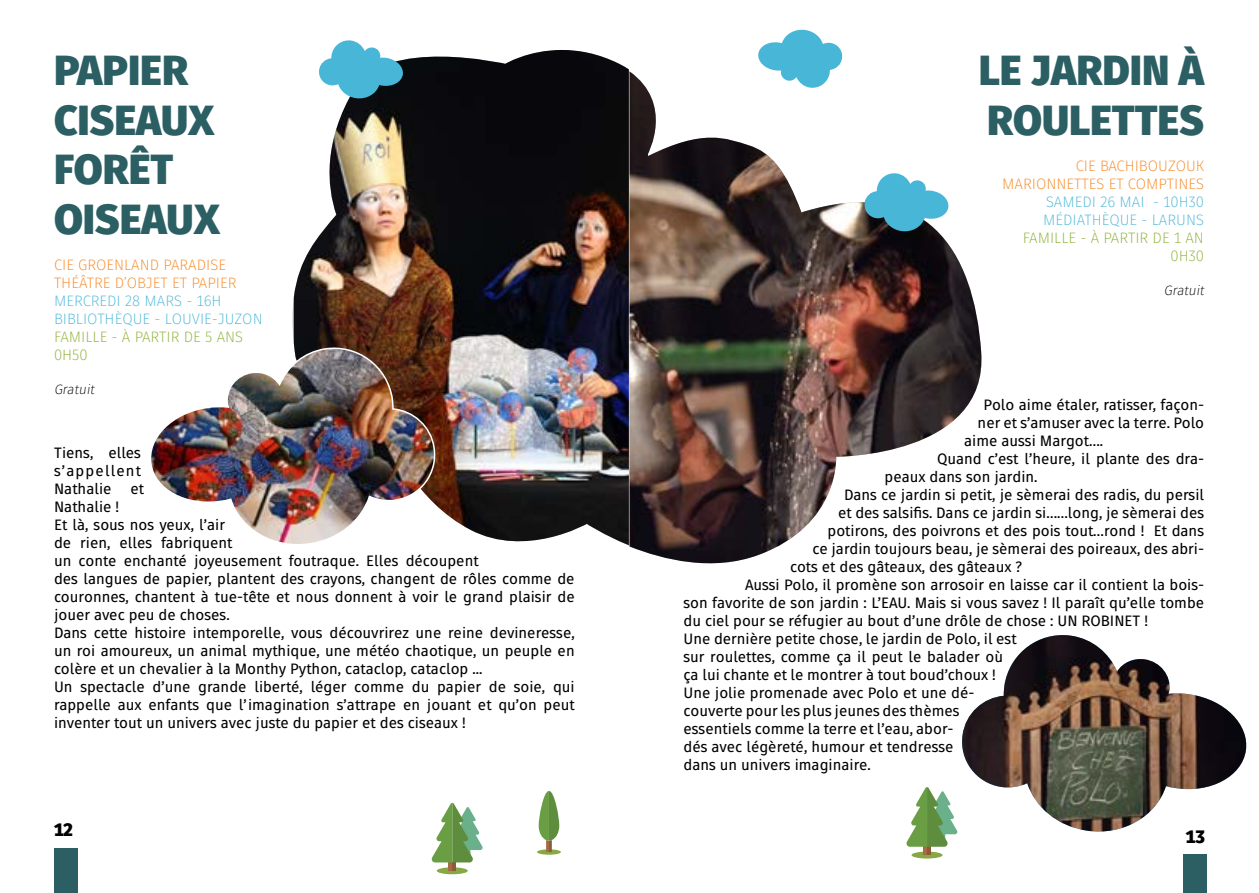
<style>
.page{position:relative;width:1259px;height:893px;background:#fff}
.page>*{position:absolute;margin:0;border:0;box-sizing:border-box;transform-origin:0 0}
.t1{font:900 42px/49.5px "Fuse";color:#2b5f64}
.t2{font:900 18px "Fuse";color:#000}
.t3{font:15px/18px "Fuse";color:#000;text-align:justify}
.t4{font:300 15px/18px "Fuse";color:#f6861f}
.t5{font:300 15px/18px "Fuse";color:#48b6d7}
.t6{font:300 15px/18px "Fuse";color:#8baf33}
.t7{font:italic 300 13.5px "Fuse";color:#000}
</style>
<div class="page">
<div style="left:1182px;top:855px;width:24px;height:38px;background:#2b5f64"></div>
<div style="left:54px;top:848px;width:24px;height:45px;background:#2b5f64"></div>
<img style="left:294px;top:50px;width:335px;height:496px">
<img style="left:151px;top:342px;width:287px;height:204px">
<svg style="left:318px;top:40px;width:86px;height:60px"></svg>
<div style="left:437px;top:867px;width:31px;height:7px;background:#87a944;border-radius:50%"></div>
<svg style="left:431px;top:803px;width:52px;height:68px"></svg>
<div style="left:537px;top:849px;width:24px;height:6px;background:#87a944;border-radius:50%"></div>
<svg style="left:538px;top:791px;width:21px;height:61px"></svg>
<img style="left:629px;top:71px;width:353px;height:492px">
<div style="left:911px;top:851px;width:31px;height:7px;background:#87a944;border-radius:50%"></div>
<svg style="left:906px;top:787px;width:52px;height:68px"></svg>
<svg style="left:863px;top:172px;width:86px;height:61px"></svg>
<img style="left:962px;top:635px;width:285px;height:197px">
<svg style="left:757px;top:29px;width:86px;height:60px"></svg>
<h1 class="t1" style="left:54px;top:46px;width:167px">PAPIER<br>CISEAUX<br>FORÊT<br>OISEAUX</h1>
<p class="t4" style="left:54px;top:256px;width:184px">CIE GROENLAND PARADISE<br>THÉÂTRE D’OBJET ET PAPIER</p>
<p class="t5" style="left:54px;top:292px;width:210px">M ERCREDI 28 MARS - 16H<br>BIBLIOTHÈQUE - LOUVIE-JUZON</p>
<p class="t6" style="left:54px;top:328px;width:189px">FAMILLE - À PARTIR DE 5 ANS<br>0H50</p>
<p class="t7" style="left:54px;top:382px;width:42px">Gratuit</p>
<p class="t3" style="left:54px;top:444px;width:88px">Tiens, elles s’appellent Nathalie</p>
<p class="t3" style="left:130px;top:480px;width:15px">et</p>
<p class="t3" style="left:54px;top:498px;width:522px;text-align:left">Nathalie !<br>Et là, sous nos yeux, l’air<br>de rien, elles fabriquent<br>un conte enchanté joyeusement foutraque. Elles découpent<br>des langues de papier, plantent des crayons, changent de rôles comme de couronnes, chantent à tue-tête et nous donnent à voir le grand plaisir de jouer avec peu de choses.<br>Dans cette histoire intemporelle, vous découvrirez une reine devineresse, un roi amoureux, un animal mythique, une météo chaotique, un peuple en colère et un chevalier à la Monthy Python, cataclop, cataclop ...<br>Un spectacle d’une grande liberté, léger comme du papier de soie, qui rappelle aux enfants que l’imagination s’attrape en jouant et qu’on peut inventer tout un univers avec juste du papier et des ciseaux !</p>
<p class="t2" style="left:54px;top:818px;width:20px">12</p>
<h1 class="t1" style="left:979px;top:46px;width:227px">LE JARDI N À<br>ROU LETTES</h1>
<p class="t4" style="left:1002px;top:157px;width:203px;text-align:right">CIE BACHIBOUZOUK<br>MARIONNETTES ET COMPTINES</p>
<p class="t5" style="left:1043px;top:193px;width:162px">SAMEDI 26 MAI - 10H30<br>M ÉDIATHÈQUE - LARUNS</p>
<p class="t6" style="left:1022px;top:229px;width:183px;text-align:right">FAMILLE - À PARTIR DE 1 AN<br>0H30</p>
<p class="t7" style="left:1163px;top:283px;width:42px">Gratuit</p>
<p class="t3" style="left:983px;top:396px;width:222px">Polo aime étaler, ratisser, façon-</p>
<p class="t3" style="left:977px;top:414px;width:228px">ner et s’amuser avec la terre. Polo</p>
<p class="t3" style="left:964px;top:432px;width:141px">aime aussi Margot….</p>
<p class="t3" style="left:937px;top:450px;width:268px">Quand c’est l’heure, il plante des dra-</p>
<p class="t3" style="left:884px;top:468px;width:154px">peaux dans son jardin.</p>
<p class="t3" style="left:844px;top:486px;width:361px">Dans ce jardin si petit, je sèmerai des radis, du persil</p>
<p class="t3" style="left:838px;top:504px;width:367px">et des salsifis. Dans ce jardin si……long, je sèmerai des</p>
<p class="t3" style="left:827px;top:522px;width:378px">potirons, des poivrons et des pois tout…rond ! Et dans</p>
<p class="t3" style="left:812px;top:540px;width:393px">ce jardin toujours beau, je sèmerai des poireaux, des abri-</p>
<p class="t3" style="left:790px;top:558px;width:233px">cots et des gâteaux, des gâteaux ?</p>
<p class="t3" style="left:745px;top:576px;width:460px">Aussi Polo, il promène son arrosoir en laisse car il contient la bois-</p>
<p class="t3" style="left:683px;top:594px;width:522px">son favorite de son jardin : L’EAU. Mais si vous savez ! Il paraît qu’elle tombe</p>
<p class="t3" style="left:683px;top:612px;width:466px">du ciel pour se réfugier au bout d’une drôle de chose : UN ROBINET !</p>
<p class="t3" style="left:683px;top:630px;width:335px">Une dernière petite chose, le jardin de Polo, il est</p>
<p class="t3" style="left:683px;top:648px;width:321px">sur roulettes, comme ça il peut le balader où</p>
<p class="t3" style="left:683px;top:666px;width:314px">ça lui chante et le montrer à tout boud’choux !</p>
<p class="t3" style="left:683px;top:684px;width:292px">Une jolie promenade avec Polo et une dé-</p>
<p class="t3" style="left:683px;top:702px;width:278px">couverte pour les plus jeunes des thèmes</p>
<p class="t3" style="left:683px;top:720px;width:271px">essentiels comme la terre et l’eau, abor-</p>
<p class="t3" style="left:683px;top:738px;width:272px">dés avec légèreté, humour et tendresse</p>
<p class="t3" style="left:683px;top:756px;width:189px">dans un univers imaginaire.</p>
<p class="t2" style="left:1185px;top:824px;width:21px">13</p>
</div>
